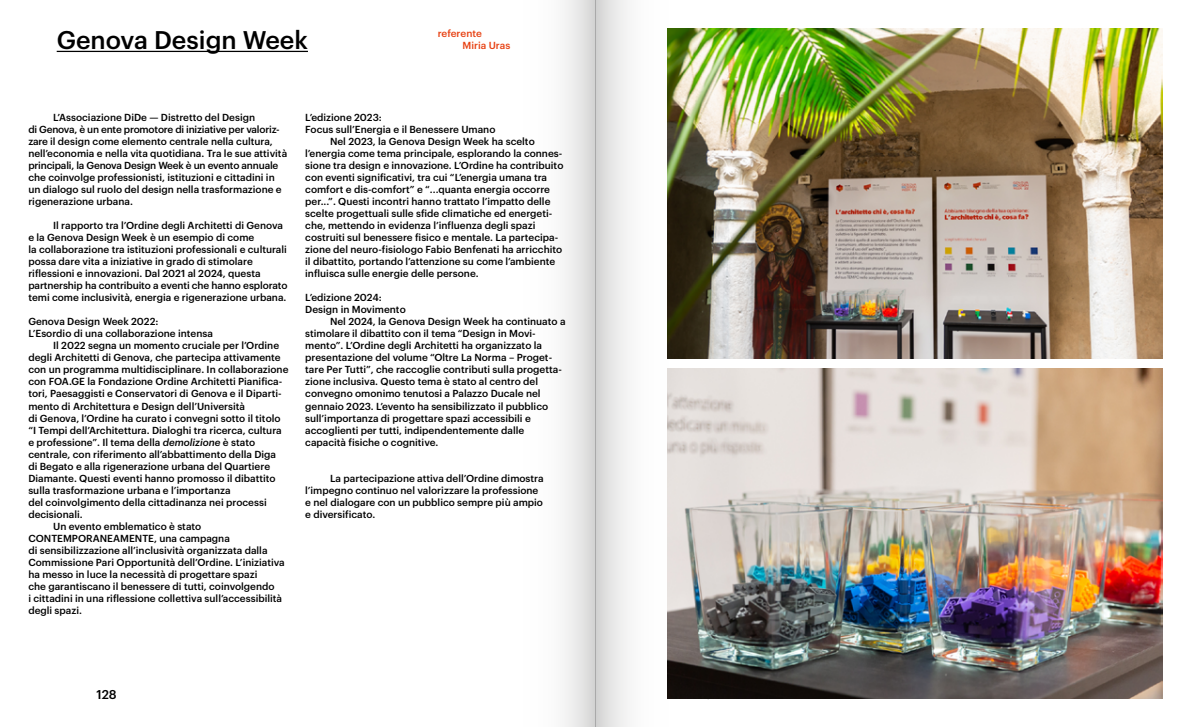
<style>
.page{position:relative;width:1191px;height:727px;background:#fff}
.page>*{position:absolute;margin:0;border:0;box-sizing:border-box;transform-origin:0 0}
.t1{font:500 25px "Graphik";color:#000}
.t2{font:500 12.5px "Graphik";color:#000}
.t3{font:500 10px/12px "Graphik";color:#000}
.t4{font:500 10px/12px "Graphik";color:#e74011}
.s1{font-style:italic}
</style>
<div class="page">
<div style="left:514px;top:0;width:81px;height:726px;background:linear-gradient(to right,#fff,#e0e0e0)"></div>
<svg style="left:595px;top:0;width:82px;height:726px"></svg>
<img style="left:668px;top:28px;width:494px;height:330px">
<img style="left:668px;top:368px;width:494px;height:330px">
<hr style="left:57px;top:51px;width:251px;height:1px;background:#000">
<h1 class="t1" style="left:57px;top:21px;width:253px">Genova Design Week</h1>
<p class="t4" style="left:462px;top:26px;width:49px;text-indent:-25px">referente<br>Miria Uras</p>
<p class="t3" style="left:28px;top:111px;width:260px;text-indent:25px">L’Associazione DiDe — Distretto del Design<br>di Genova, è un ente promotore di iniziative per valoriz&shy;zare il design come elemento centrale nella cultura, nell’economia e nella vita quotidiana. Tra le sue attività principali, la Genova Design Week è un evento annuale che coinvolge professionisti, istituzioni e cittadini in un dialogo sul ruolo del design nella trasformazione e rigenerazione urbana.</p>
<p class="t3" style="left:28px;top:219px;width:261px;text-indent:25px">Il rapporto tra l’Ordine degli Architetti di Genova e la Genova Design Week è un esempio di come<br>la collaborazione tra istituzioni professionali e culturali possa dare vita a iniziative in grado di stimolare riflessioni e innovazioni. Dal 2021 al 2024, questa partnership ha contribuito a eventi che hanno esplorato temi come inclusività, energia e rigenerazione urbana.</p>
<p class="t3" style="left:28px;top:315px;width:132px">Genova Design Week 2022:</p>
<p class="t3" style="left:28px;top:327px;width:186px">L’Esordio di una collaborazione intensa</p>
<p class="t3" style="left:53px;top:339px;width:227px">Il 2022 segna un momento cruciale per l’Ordine</p>
<p class="t3" style="left:28px;top:351px;width:254px">degli Architetti di Genova, che partecipa attivamente</p>
<p class="t3" style="left:28px;top:363px;width:262px">con un programma multidisciplinare. In collaborazione</p>
<p class="t3" style="left:28px;top:375px;width:255px">con FOA.GE la Fondazione Ordine Architetti Pianifica-</p>
<p class="t3" style="left:28px;top:387px;width:255px">tori, Paesaggisti e Conservatori di Genova e il Diparti-</p>
<p class="t3" style="left:28px;top:399px;width:218px">mento di Architettura e Design dell’Università</p>
<p class="t3" style="left:28px;top:411px;width:254px">di Genova, l’Ordine ha curato i convegni sotto il titolo</p>
<p class="t3" style="left:28px;top:423px;width:255px">“I Tempi dell’Architettura. Dialoghi tra ricerca, cultura</p>
<p class="t3" style="left:28px;top:435px;width:228px">e professione”. Il tema della <span class="s1">demolizione</span> è stato</p>
<p class="t3" style="left:28px;top:447px;width:249px">centrale, con riferimento all’abbattimento della Diga</p>
<p class="t3" style="left:28px;top:459px;width:243px">di Begato e alla rigenerazione urbana del Quartiere</p>
<p class="t3" style="left:28px;top:471px;width:249px">Diamante. Questi eventi hanno promosso il dibattito</p>
<p class="t3" style="left:28px;top:483px;width:204px">sulla trasformazione urbana e l’importanza</p>
<p class="t3" style="left:28px;top:495px;width:240px">del coinvolgimento della cittadinanza nei processi</p>
<p class="t3" style="left:28px;top:507px;width:56px">decisionali.</p>
<p class="t3" style="left:53px;top:519px;width:150px">Un evento emblematico è stato</p>
<p class="t3" style="left:28px;top:531px;width:203px">CONTEMPORANEAMENTE, una campagna</p>
<p class="t3" style="left:28px;top:543px;width:241px">di sensibilizzazione all’inclusività organizzata dalla</p>
<p class="t3" style="left:28px;top:555px;width:258px">Commissione Pari Opportunità dell’Ordine. L’iniziativa</p>
<p class="t3" style="left:28px;top:567px;width:230px">ha messo in luce la necessità di progettare spazi</p>
<p class="t3" style="left:28px;top:579px;width:248px">che garantiscano il benessere di tutti, coinvolgendo</p>
<p class="t3" style="left:28px;top:591px;width:255px">i cittadini in una riflessione collettiva sull’accessibilità</p>
<p class="t3" style="left:28px;top:603px;width:55px">degli spazi.</p>
<p class="t3" style="left:305px;top:111px;width:78px">L’edizione 2023:</p>
<p class="t3" style="left:305px;top:123px;width:192px">Focus sull’Energia e il Benessere Umano</p>
<p class="t3" style="left:330px;top:135px;width:206px">Nel 2023, la Genova Design Week ha scelto</p>
<p class="t3" style="left:305px;top:147px;width:259px">l’energia come tema principale, esplorando la connes-</p>
<p class="t3" style="left:305px;top:159px;width:260px">sione tra design e innovazione. L’Ordine ha contribuito</p>
<p class="t3" style="left:305px;top:171px;width:243px">con eventi significativi, tra cui “L’energia umana tra</p>
<p class="t3" style="left:305px;top:183px;width:246px">comfort e dis-comfort” e “...quanta energia occorre</p>
<p class="t3" style="left:305px;top:195px;width:247px">per...”. Questi incontri hanno trattato l’impatto delle</p>
<p class="t3" style="left:305px;top:207px;width:248px">scelte progettuali sulle sfide climatiche ed energeti-</p>
<p class="t3" style="left:305px;top:219px;width:232px">che, mettendo in evidenza l’influenza degli spazi</p>
<p class="t3" style="left:305px;top:231px;width:254px">costruiti sul benessere fisico e mentale. La partecipa-</p>
<p class="t3" style="left:305px;top:243px;width:258px">zione del neuro-fisiologo Fabio Benfenati ha arricchito</p>
<p class="t3" style="left:305px;top:255px;width:251px">il dibattito, portando l’attenzione su come l’ambiente</p>
<p class="t3" style="left:305px;top:267px;width:175px">influisca sulle energie delle persone.</p>
<p class="t3" style="left:305px;top:291px;width:78px">L’edizione 2024:</p>
<p class="t3" style="left:305px;top:303px;width:102px">Design in Movimento</p>
<p class="t3" style="left:330px;top:315px;width:237px">Nel 2024, la Genova Design Week ha continuato a</p>
<p class="t3" style="left:305px;top:327px;width:232px">stimolare il dibattito con il tema “Design in Movi-</p>
<p class="t3" style="left:305px;top:339px;width:238px">mento”. L’Ordine degli Architetti ha organizzato la</p>
<p class="t3" style="left:305px;top:351px;width:248px">presentazione del volume “Oltre La Norma – Proget-</p>
<p class="t3" style="left:305px;top:363px;width:258px">tare Per Tutti”, che raccoglie contributi sulla progetta-</p>
<p class="t3" style="left:305px;top:375px;width:234px">zione inclusiva. Questo tema è stato al centro del</p>
<p class="t3" style="left:305px;top:387px;width:237px">convegno omonimo tenutosi a Palazzo Ducale nel</p>
<p class="t3" style="left:305px;top:399px;width:244px">gennaio 2023. L’evento ha sensibilizzato il pubblico</p>
<p class="t3" style="left:305px;top:411px;width:227px">sull’importanza di progettare spazi accessibili e</p>
<p class="t3" style="left:305px;top:423px;width:220px">accoglienti per tutti, indipendentemente dalle</p>
<p class="t3" style="left:305px;top:435px;width:135px">capacità fisiche o cognitive.</p>
<p class="t3" style="left:305px;top:471px;width:240px;text-indent:25px">La partecipazione attiva dell’Ordine dimostra l’impegno continuo nel valorizzare la professione e nel dialogare con un pubblico sempre più ampio e diversificato.</p>
<p class="t2" style="left:97px;top:684px;width:22px">128</p>
</div>
